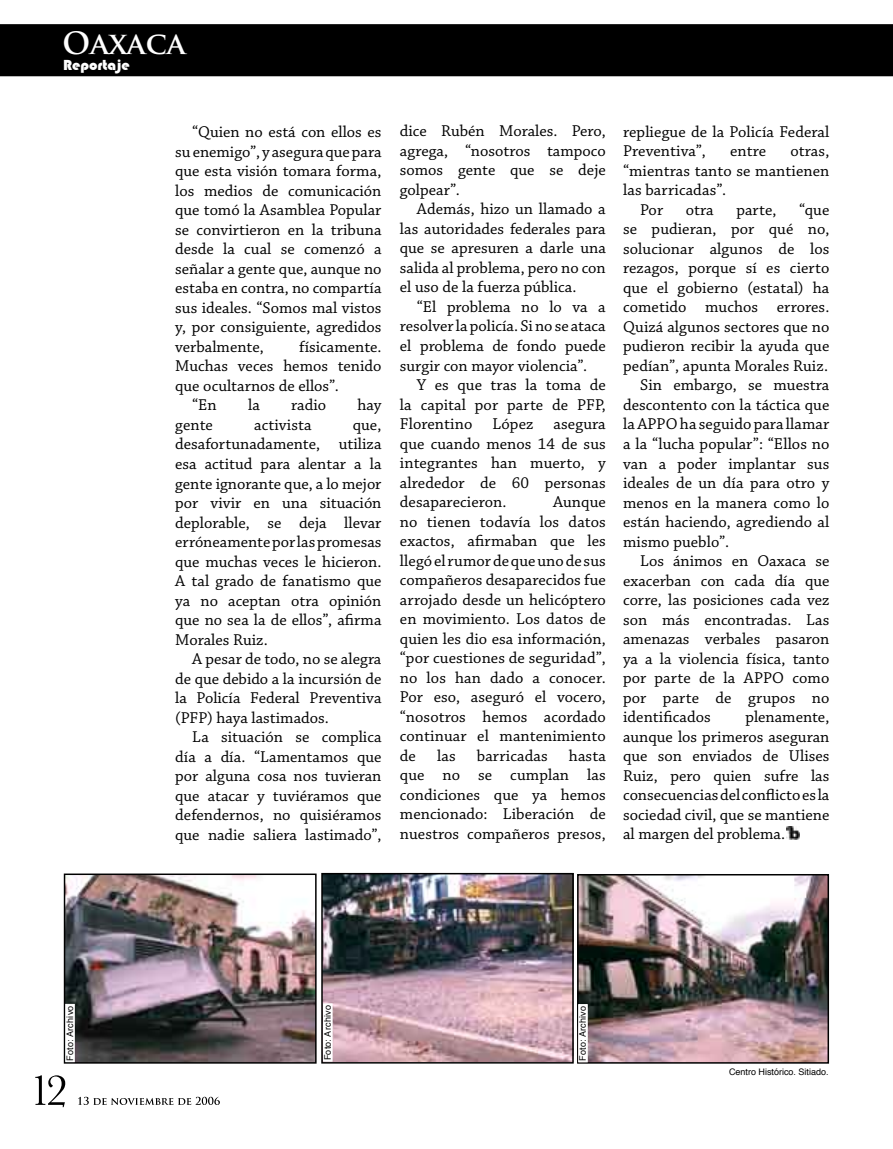
<style>
.page{position:relative;width:893px;height:1149px;background:#fff}
.page>*{position:absolute;margin:0;border:0;box-sizing:border-box;transform-origin:0 0}
.t1{font:700 30px "Trajan Pro";color:#fff}
.t2{font:16.5px/19.5px "Chaparral Pro";letter-spacing:.005em;color:#000;text-align:justify}
.t3{font:15px "Bauhaus 93";color:#fff}
.t4{font:9px "Helvetica";letter-spacing:.025em;color:#000}
.t5{font:9px "Helvetica";color:#000}
</style>
<div class="page">
<div style="left:0;top:24px;width:893px;height:52px;background:#000"></div>
<svg style="left:35px;top:1075px;width:30px;height:31px"></svg>
<svg style="left:78px;top:1096px;width:142px;height:8px"></svg>
<img style="left:580px;top:876px;width:246px;height:184px">
<div style="left:577px;top:873px;width:252px;height:190px;border:2px solid #000"></div>
<img style="left:67px;top:876px;width:247px;height:184px">
<div style="left:64px;top:873px;width:253px;height:190px;border:2px solid #000"></div>
<img style="left:324px;top:875px;width:247px;height:185px">
<div style="left:321px;top:872px;width:253px;height:191px;border:2px solid #000"></div>
<svg style="left:787px;top:826px;width:12px;height:13px"></svg>
<div style="left:65px;top:1003px;width:10px;height:58px;background:#fff;border:1px solid #fff"></div>
<div style="left:323px;top:1003px;width:10px;height:58px;background:#fff;border:1px solid #fff"></div>
<div style="left:578px;top:1003px;width:10px;height:58px;background:#fff;border:1px solid #fff"></div>
<h1 class="t1" style="left:62px;top:25px;width:125px">OAXACA</h1>
<p class="t3" style="left:63px;top:57px;width:68px">Reportaje</p>
<p class="t2" style="left:175px;top:123px;width:208px;text-indent:17px">“Quien no está con ellos es su enemigo”, y asegura que para que esta visión tomara forma, los medios de comunicación que tomó la Asamblea Popular se convirtieron en la tribuna desde la cual se comenzó a señalar a gente que, aunque no estaba en contra, no compartía sus ideales. “Somos mal vistos y, por consiguiente, agredidos verbalmente,</p>
<p class="t2" style="left:299px;top:337px;width:84px">físicamente.</p>
<p class="t2" style="left:175px;top:357px;width:208px">Muchas veces hemos tenido</p>
<p class="t2" style="left:175px;top:376px;width:165px">que ocultarnos de ellos”.</p>
<p class="t2" style="left:192px;top:396px;width:26px">“En</p>
<p class="t2" style="left:248px;top:396px;width:13px">la</p>
<p class="t2" style="left:291px;top:396px;width:37px">radio</p>
<p class="t2" style="left:357px;top:396px;width:26px">hay</p>
<p class="t2" style="left:175px;top:415px;width:39px">gente</p>
<p class="t2" style="left:254px;top:415px;width:59px">activista</p>
<p class="t2" style="left:175px;top:415px;width:208px;text-indent:178px">que, desafortunadamente, utiliza esa actitud para alentar a la gente ignorante que, a lo mejor por vivir en una situación deplorable, se deja llevar erróneamente por las promesas que muchas veces le hicieron.<br>A tal grado de fanatismo que ya no aceptan otra opinión que no sea la de ellos”, afirma Morales Ruiz.</p>
<p class="t2" style="left:175px;top:649px;width:208px;text-indent:17px">A pesar de todo, no se alegra de que debido a la incursión de la Policía Federal Preventiva (PFP) haya lastimados.</p>
<p class="t2" style="left:175px;top:727px;width:208px;text-indent:17px">La situación se complica día a día. “Lamentamos que por alguna cosa nos tuvieran que atacar y tuviéramos que defendernos, no quisiéramos que nadie saliera lastimado”,</p>
<p class="t2" style="left:400px;top:122px;width:207px">dice Rubén Morales. Pero, agrega, “nosotros tampoco somos gente que se deje golpear”.</p>
<p class="t2" style="left:400px;top:200px;width:207px;text-indent:17px">Además, hizo un llamado a las autoridades federales para que se apresuren a darle una salida al problema, pero no con el uso de la fuerza pública.</p>
<p class="t2" style="left:400px;top:297px;width:207px;text-indent:17px">“El problema no lo va a resolver la policía. Si no se ataca el problema de fondo puede surgir con mayor violencia”.</p>
<p class="t2" style="left:400px;top:375px;width:207px;text-indent:17px">Y es que tras la toma de la capital por parte de PFP, Florentino López asegura que cuando menos 14 de sus integrantes han muerto, y alrededor de 60 personas desaparecieron.</p>
<p class="t2" style="left:400px;top:492px;width:207px;text-indent:153px">Aunque no tienen todavía los datos exactos, afirmaban que les llegó el rumor de que uno de sus compañeros desaparecidos fue arrojado desde un helicóptero en movimiento. Los datos de quien les dio esa información, “por cuestiones de seguridad”, no los han dado a conocer.<br>Por eso, aseguró el vocero, “nosotros hemos acordado continuar el mantenimiento de</p>
<p class="t2" style="left:400px;top:746px;width:207px;text-indent:169px">hasta que no se cumplan las condiciones que ya hemos mencionado: Liberación de nuestros compañeros presos,</p>
<p class="t2" style="left:437px;top:746px;width:20px">las</p>
<p class="t2" style="left:477px;top:746px;width:72px">barricadas</p>
<p class="t2" style="left:623px;top:122px;width:208px">repliegue de la Policía Federal<br>Preventiva”,</p>
<p class="t2" style="left:730px;top:142px;width:38px">entre</p>
<p class="t2" style="left:790px;top:142px;width:40px">otras,</p>
<p class="t2" style="left:623px;top:161px;width:208px">“mientras tanto se mantienen</p>
<p class="t2" style="left:623px;top:181px;width:105px">las barricadas”.</p>
<p class="t2" style="left:640px;top:200px;width:25px">Por</p>
<p class="t2" style="left:686px;top:200px;width:30px">otra</p>
<p class="t2" style="left:736px;top:200px;width:42px">parte,</p>
<p class="t2" style="left:799px;top:200px;width:32px">“que</p>
<p class="t2" style="left:623px;top:220px;width:208px">se pudieran, por qué no,</p>
<p class="t2" style="left:623px;top:239px;width:208px">solucionar algunos de los</p>
<p class="t2" style="left:623px;top:259px;width:208px">rezagos, porque sí es cierto</p>
<p class="t2" style="left:623px;top:278px;width:208px">que el gobierno (estatal) ha</p>
<p class="t2" style="left:623px;top:298px;width:208px">cometido muchos errores.</p>
<p class="t2" style="left:623px;top:317px;width:208px">Quizá algunos sectores que no</p>
<p class="t2" style="left:623px;top:337px;width:208px">pudieron recibir la ayuda que</p>
<p class="t2" style="left:623px;top:356px;width:206px">pedían”, apunta Morales Ruiz.</p>
<p class="t2" style="left:640px;top:376px;width:191px">Sin embargo, se muestra</p>
<p class="t2" style="left:623px;top:395px;width:208px">descontento con la táctica que</p>
<p class="t2" style="left:623px;top:415px;width:208px">la APPO ha seguido para llamar</p>
<p class="t2" style="left:623px;top:434px;width:208px">a la “lucha popular”: “Ellos no</p>
<p class="t2" style="left:623px;top:454px;width:208px">van a poder implantar sus</p>
<p class="t2" style="left:623px;top:473px;width:208px">ideales de un día para otro y</p>
<p class="t2" style="left:623px;top:493px;width:208px">menos en la manera como lo</p>
<p class="t2" style="left:623px;top:512px;width:208px">están haciendo, agrediendo al</p>
<p class="t2" style="left:623px;top:532px;width:108px">mismo pueblo”.</p>
<p class="t2" style="left:640px;top:551px;width:191px">Los ánimos en Oaxaca se</p>
<p class="t2" style="left:623px;top:571px;width:208px">exacerban con cada día que</p>
<p class="t2" style="left:623px;top:590px;width:208px">corre, las posiciones cada vez</p>
<p class="t2" style="left:623px;top:610px;width:208px">son más encontradas. Las</p>
<p class="t2" style="left:623px;top:629px;width:208px">amenazas verbales pasaron</p>
<p class="t2" style="left:623px;top:649px;width:208px">ya a la violencia física, tanto</p>
<p class="t2" style="left:623px;top:668px;width:208px">por parte de la APPO como</p>
<p class="t2" style="left:623px;top:688px;width:208px">por parte de grupos no</p>
<p class="t2" style="left:623px;top:707px;width:89px">identificados</p>
<p class="t2" style="left:623px;top:707px;width:208px;text-indent:122px">plenamente, aunque los primeros aseguran que son enviados de Ulises Ruiz, pero quien sufre las consecuencias del conflicto es la sociedad civil, que se mantiene al margen del problema.</p>
<p class="t4" style="left:63px;top:1060px;width:57px;rotate:-90deg">Foto: Archivo</p>
<p class="t4" style="left:321px;top:1060px;width:57px;rotate:-90deg">Foto: Archivo</p>
<p class="t4" style="left:576px;top:1060px;width:57px;rotate:-90deg">Foto: Archivo</p>
<p class="t5" style="left:729px;top:1064px;width:101px">Centro Histórico. Sitiado.</p>
</div>
